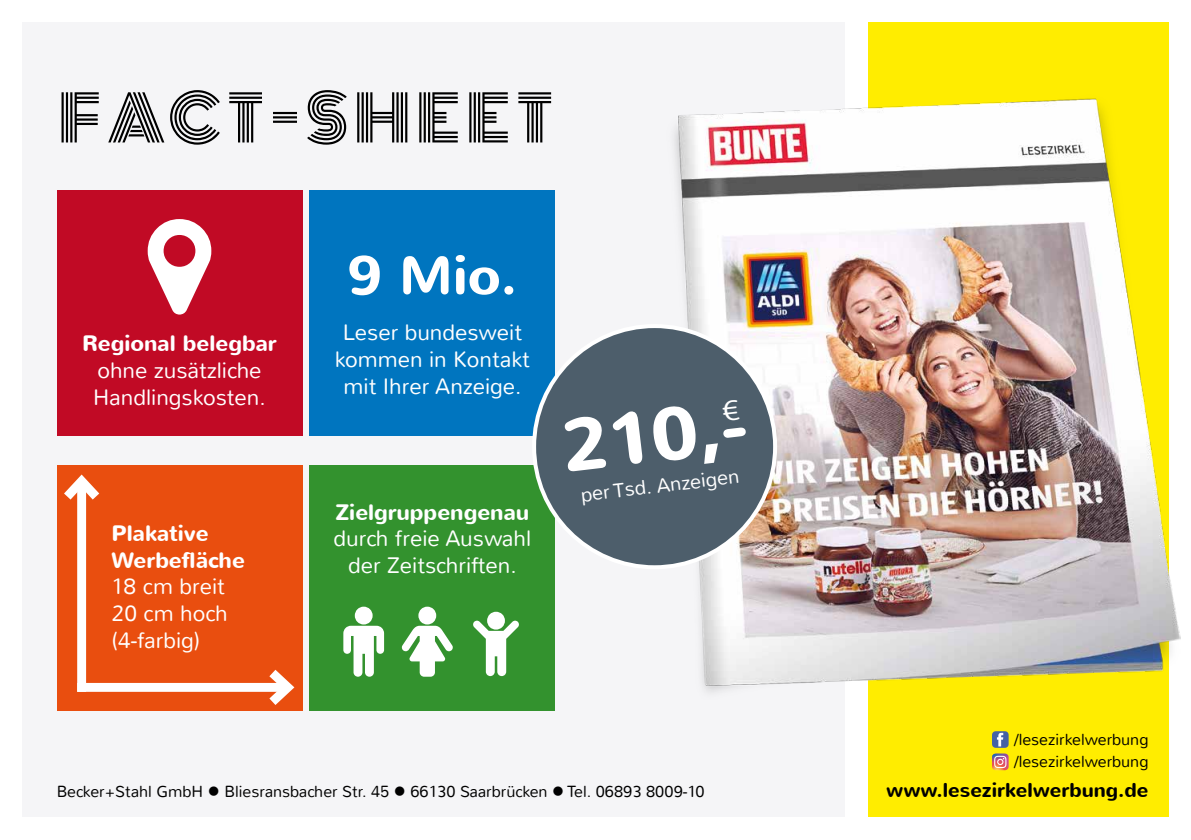
<style>
.page{position:relative;width:1191px;height:840px;background:#fff}
.page>*{position:absolute;margin:0;border:0;box-sizing:border-box;transform-origin:0 0}
.t1{font:700 74px "Nunito";color:#fff}
.t2{font:62px "Monoton";letter-spacing:.1em;color:#000}
.t3{font:700 54px "Nunito";color:#fff}
.t4{font:300 22.2px/26.8px "Nunito";color:#fff}
.t5{font:700 22.2px/26.8px "Nunito";color:#fff}
.t6{font:700 20px "Nunito";color:#000}
.t7{font:300 20px "Nunito";color:#fff}
.t8{font:300 16px/22px "Nunito";color:#000}
</style>
<div class="page">
<div style="left:23px;top:23px;width:822px;height:793px;background:#f5f5f7"></div>
<div style="left:867px;top:23px;width:301px;height:793px;background:#ffed00"></div>
<img style="left:674px;top:94px;width:506px;height:606px">
<div style="left:57px;top:190px;width:245px;height:246px;background:#c10a25"></div>
<div style="left:57px;top:465px;width:245px;height:245px;background:#e94e0f"></div>
<div style="left:310px;top:190px;width:245px;height:246px;background:#0075bf"></div>
<div style="left:310px;top:465px;width:245px;height:245px;background:#33922e"></div>
<svg style="left:992px;top:731px;width:16px;height:16px"></svg>
<svg style="left:992px;top:753px;width:16px;height:16px"></svg>
<div style="left:77px;top:481px;width:9px;height:210px;background:#fff"></div>
<svg style="left:64px;top:474px;width:36px;height:35px"></svg>
<div style="left:77px;top:682px;width:211px;height:9px;background:#fff"></div>
<svg style="left:260px;top:669px;width:41px;height:42px"></svg>
<div style="left:534px;top:326px;width:241px;height:241px;background:#4d5e6b;border-radius:50%"></div>
<h2 class="t2" style="left:59px;top:71px;width:492px">FACT-Sheet</h2>
<p class="t5" style="left:82px;top:330px;width:196px">Regional belegbar</p>
<p class="t4" style="left:93px;top:357px;width:174px">ohne zusätzliche<br>Handlingskosten.</p>
<p class="t5" style="left:112px;top:520px;width:135px">Plakative<br>Werbefläche</p>
<p class="t4" style="left:112px;top:573px;width:117px">18 cm breit<br>20 cm hoch (4-farbig)</p>
<h3 class="t3" style="left:347px;top:240px;width:171px">9 Mio.</h3>
<p class="t4" style="left:335px;top:319px;width:196px;text-align:center">Leser bundesweit kommen in Kontakt mit I hrer Anzeige.</p>
<p class="t5" style="left:335px;top:498px;width:195px">Zielgruppengenau</p>
<p class="t4" style="left:333px;top:525px;width:199px;text-align:center">durch freie Auswahl der Zeitschriften.</p>
<h1 class="t1" style="left:556px;top:398px;width:187px;rotate:-7deg">210,-</h1>
<p class="t7" style="left:579px;top:482px;width:164px;rotate:-7deg">perTsd. Anzeigen</p>
<p class="t8" style="left:1014px;top:728px;width:136px">/lesezirkelwerbung /lesezirkelwerbung</p>
<p class="t8" style="left:57px;top:780px;width:649px">Becker+Stahl GmbH ● Bliesransbacher Str. 45 ● 66130 Saarbrücken ● Tel. 06893 8009-10</p>
<p class="t6" style="left:886px;top:776px;width:264px">www.lesezirkelwerbung.de</p>
</div>
